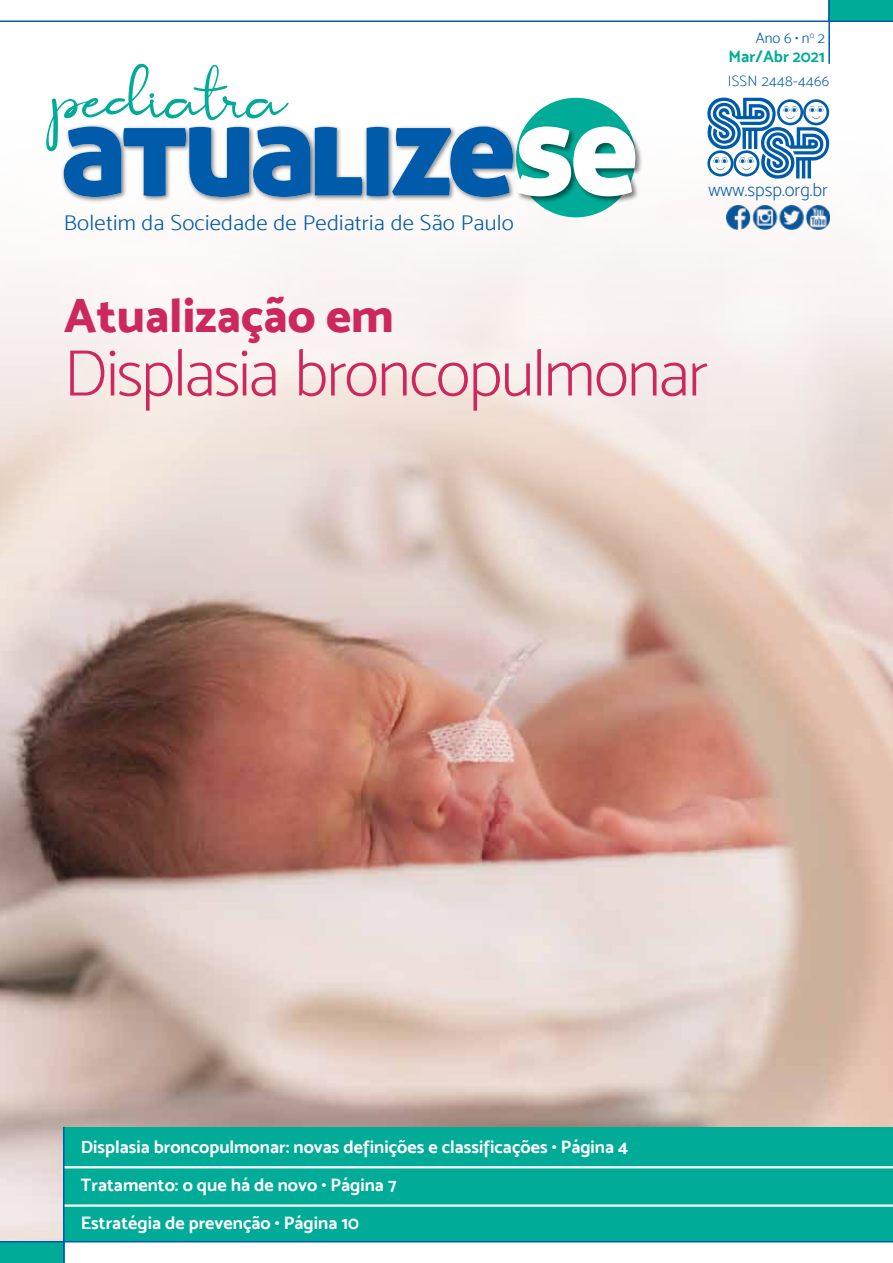
<style>
.page{position:relative;width:893px;height:1263px;background:#fff}
.page>*{position:absolute;margin:0;border:0;box-sizing:border-box;transform-origin:0 0}
.t1{font:66px "Mosk Extra Light 200";letter-spacing:-.035em;color:#cc285e}
.t2{font:48px "Mosk Extra Bold 800";color:#cc285e}
.t3{font:21.75px "Mosk Light 300";letter-spacing:.01em;color:#005baa;scale:1.05 1}
.t4{font:18.75px "Mosk Extra Light 200";color:#005baa}
.t5{font:18px/38px "Mosk Bold 700";color:#fff}
.t6{font:16.5px "Mosk Bold 700";color:#00ab98}
.t7{font:15px "Mosk Extra Light 200";letter-spacing:.02em;color:#005baa}
.t8{font:15px "Mosk Light 300";color:#005baa}
</style>
<div class="page">
<img style="left:0;top:617px;width:893px;height:624px">
<svg style="left:0;top:141px;width:893px;height:476px"></svg>
<div style="left:828px;top:0;width:65px;height:21px;background:#00ab98"></div>
<hr style="left:0;top:21px;width:893px;height:1px;background:#005baa">
<hr style="left:828px;top:0;width:2px;height:64px;background:#005baa">
<div style="left:516px;top:98px;width:120px;height:119px;background:#00ab98;border-radius:50%"></div>
<div style="left:516px;top:125px;width:127px;height:79px;background:#000;opacity:.5"></div>
<div style="left:61px;top:124px;width:66px;height:79px;background:#000;opacity:.5"></div>
<div style="left:120px;top:125px;width:72px;height:78px;background:#000;opacity:.5"></div>
<div style="left:186px;top:124px;width:69px;height:79px;background:#000;opacity:.5"></div>
<div style="left:250px;top:123px;width:67px;height:80px;background:#000;opacity:.5"></div>
<div style="left:311px;top:124px;width:58px;height:77px;background:#000;opacity:.5"></div>
<div style="left:363px;top:124px;width:32px;height:79px;background:#000;opacity:.5"></div>
<div style="left:389px;top:125px;width:68px;height:77px;background:#000;opacity:.5"></div>
<div style="left:447px;top:123px;width:72px;height:80px;background:#000;opacity:.5"></div>
<div style="left:64px;top:1127px;width:829px;height:115px;background:#00ab98"></div>
<div style="left:0;top:1242px;width:65px;height:21px;background:#00ab98"></div>
<hr style="left:0;top:1241px;width:893px;height:1px;background:#005baa">
<hr style="left:64px;top:1166px;width:829px;height:2px;background:#fff">
<svg style="left:46px;top:63px;width:589px;height:134px"></svg>
<img style="left:727px;top:205px;width:102px;height:24px">
<hr style="left:64px;top:1204px;width:829px;height:3px;background:#fff">
<hr style="left:63px;top:1127px;width:2px;height:136px;background:#005baa">
<svg style="left:706px;top:98px;width:123px;height:81px"></svg>
<p class="t8" style="left:756px;top:29px;width:71px">Ano 6 • n<sup>o</sup> 2</p>
<p class="t6" style="left:728px;top:46px;width:98px">Mar/Abr 2021</p>
<p class="t7" style="left:728px;top:72px;width:103px">ISSN 2448-4466</p>
<p class="t3" style="left:64px;top:210px;width:430px">Boletim da Sociedade de Pediatria de São Paulo</p>
<h2 class="t2" style="left:64px;top:285px;width:332px">Atualização em</h2>
<p class="t4" style="left:708px;top:179px;width:121px">www.spsp.org.br</p>
<h1 class="t1" style="left:64px;top:335px;width:646px">Displasia broncopulmonar</h1>
<p class="t5" style="left:81px;top:1127px;width:549px">Displasia broncopulmonar: novas definições e classificações • Página 4<br>Tratamento: o que há de novo • Página 7<br>Estratégia de prevenção • Página 10</p>
</div>
